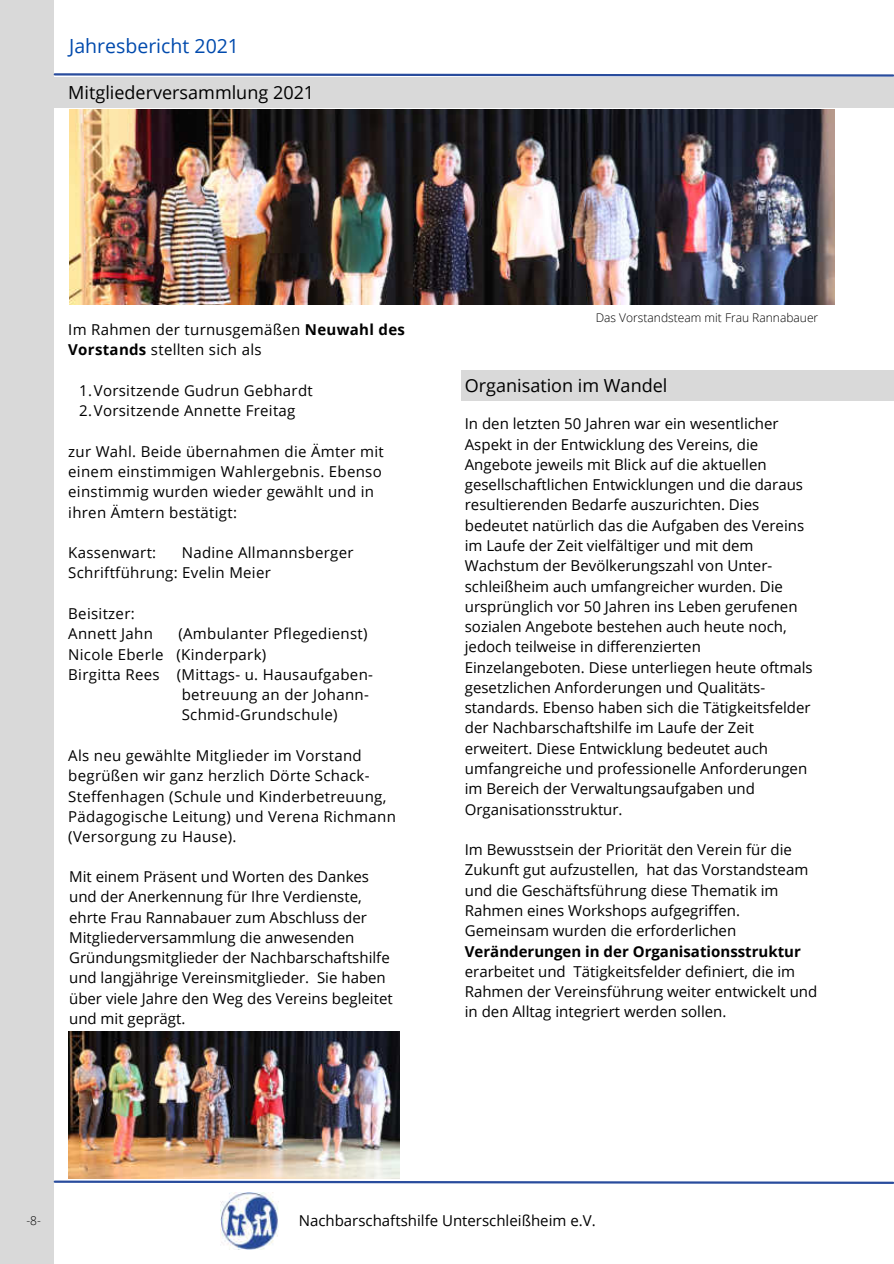
<style>
.page{position:relative;width:894px;height:1264px;background:#fff}
.page>*{position:absolute;margin:0;border:0;box-sizing:border-box;transform-origin:0 0}
.t1{font:19.5px "Open Sans";color:#004aad}
.t2{font:18px "Open Sans";color:#000}
.t3{font:15px/20.2px "Open Sans";color:#000}
.t4{font:15px/20.2px "Open Sans";letter-spacing:.02em;color:#000}
.t5{font:700 15px "Open Sans";color:#000}
.t6{font:300 12px "Open Sans";color:#000}
.s1{font-weight:700}
</style>
<div class="page">
<div style="left:0;top:0;width:53px;height:1263px;background:#d9d9d9"></div>
<svg style="left:53px;top:72px;width:840px;height:6px"></svg>
<img style="left:221px;top:1192px;width:57px;height:56px">
<svg style="left:53px;top:1179px;width:840px;height:5px"></svg>
<img style="left:69px;top:110px;width:765px;height:195px">
<div style="left:54px;top:77px;width:839px;height:30px;background:#d9d9d9"></div>
<img style="left:68px;top:1031px;width:331px;height:147px">
<div style="left:460px;top:370px;width:433px;height:31px;background:#d9d9d9"></div>
<h1 class="t1" style="left:69px;top:33px;width:171px">Jahresbericht 2021</h1>
<p class="t2" style="left:68px;top:80px;width:247px">Mitgliederversammlung 2021</p>
<p class="t4" style="left:68px;top:319px;width:338px">Im Rahmen der turnusgemäßen <span class="s1">Neuwahl des<br>Vorstands</span> stellten sich als</p>
<p class="t4" style="left:79px;top:380px;width:235px">1.Vorsitzende Gudrun Gebhardt<br>2.Vorsitzende Annette Freitag</p>
<p class="t4" style="left:68px;top:441px;width:317px">zur Wahl. Beide übernahmen die Ämter mit einem einstimmigen Wahlergebnis. Ebenso einstimmig wurden wieder gewählt und in ihren Ämtern bestätigt:</p>
<p class="t4" style="left:68px;top:542px;width:89px">Kassenwart:</p>
<p class="t4" style="left:68px;top:542px;width:287px;text-indent:113px">Nadine Allmannsberger<br>Schriftführung: Evelin Meier</p>
<p class="t4" style="left:68px;top:603px;width:86px">Beisitzer:<br>Annett Jahn</p>
<p class="t4" style="left:178px;top:623px;width:191px">(Ambulanter Pflegedienst)</p>
<p class="t4" style="left:68px;top:643px;width:199px">Nicole Eberle (Kinderpark)</p>
<p class="t4" style="left:68px;top:664px;width:306px">Birgitta Rees (Mittags- u. Hausaufgaben-</p>
<p class="t4" style="left:182px;top:684px;width:189px">betreuung an der Johann-</p>
<p class="t4" style="left:182px;top:704px;width:157px">Schmid-Grundschule)</p>
<p class="t4" style="left:68px;top:745px;width:329px">Als neu gewählte Mitglieder im Vorstand begrüßen wir ganz herzlich Dörte Schack-Steffenhagen (Schule und Kinderbetreuung, Pädagogische Leitung) und Verena Richmann (Versorgung zu Hause).</p>
<p class="t3" style="left:69px;top:866px;width:325px">Mit einem Präsent und Worten des Dankes und der Anerkennung für Ihre Verdienste, ehrte Frau Rannabauer zum Abschluss der Mitgliederversammlung die anwesenden Gründungsmitglieder der Nachbarschaftshilfe und langjährige Vereinsmitglieder. Sie haben über viele Jahre den Weg des Vereins begleitet und mit geprägt.</p>
<p class="t6" style="left:595px;top:310px;width:224px">Das Vorstandsteam mit Frau Rannabauer</p>
<p class="t2" style="left:464px;top:373px;width:204px">Organisation im Wandel</p>
<p class="t3" style="left:464px;top:413px;width:349px">In den letzten 50 Jahren war ein wesentlicher Aspekt in der Entwicklung des Vereins, die Angebote jeweils mit Blick auf die aktuellen gesellschaftlichen Entwicklungen und die daraus resultierenden Bedarfe auszurichten. Dies bedeutet natürlich das die Aufgaben des Vereins im Laufe der Zeit vielfältiger und mit dem Wachstum der Bevölkerungszahl von Unter&shy;schleißheim auch umfangreicher wurden. Die ursprünglich vor 50 Jahren ins Leben gerufenen sozialen Angebote bestehen auch heute noch, jedoch teilweise in differenzierten Einzelangeboten. Diese unterliegen heute oftmals gesetzlichen Anforderungen und Qualitäts&shy;standards. Ebenso haben sich die Tätigkeitsfelder der Nachbarschaftshilfe im Laufe der Zeit erweitert. Diese Entwicklung bedeutet auch umfangreiche und professionelle Anforderungen im Bereich der Verwaltungsaufgaben und Organisationsstruktur.</p>
<p class="t3" style="left:464px;top:839px;width:345px">Im Bewusstsein der Priorität den Verein für die Zukunft gut aufzustellen, hat das Vorstandsteam und die Geschäftsführung diese Thematik im Rahmen eines Workshops aufgegriffen.<br>Gemeinsam wurden die erforderlichen</p>
<p class="t5" style="left:464px;top:940px;width:337px">Veränderungen in der Organisationsstruktur</p>
<p class="t3" style="left:464px;top:960px;width:354px">erarbeitet und Tätigkeitsfelder definiert, die im<br>Rahmen der Vereinsführung weiter entwickelt und in den Alltag integriert werden sollen.</p>
<p class="t6" style="left:26px;top:1212px;width:16px">-8-</p>
<p class="t3" style="left:298px;top:1210px;width:298px">Nachbarschaftshilfe Unterschleißheim e.V.</p>
</div>
